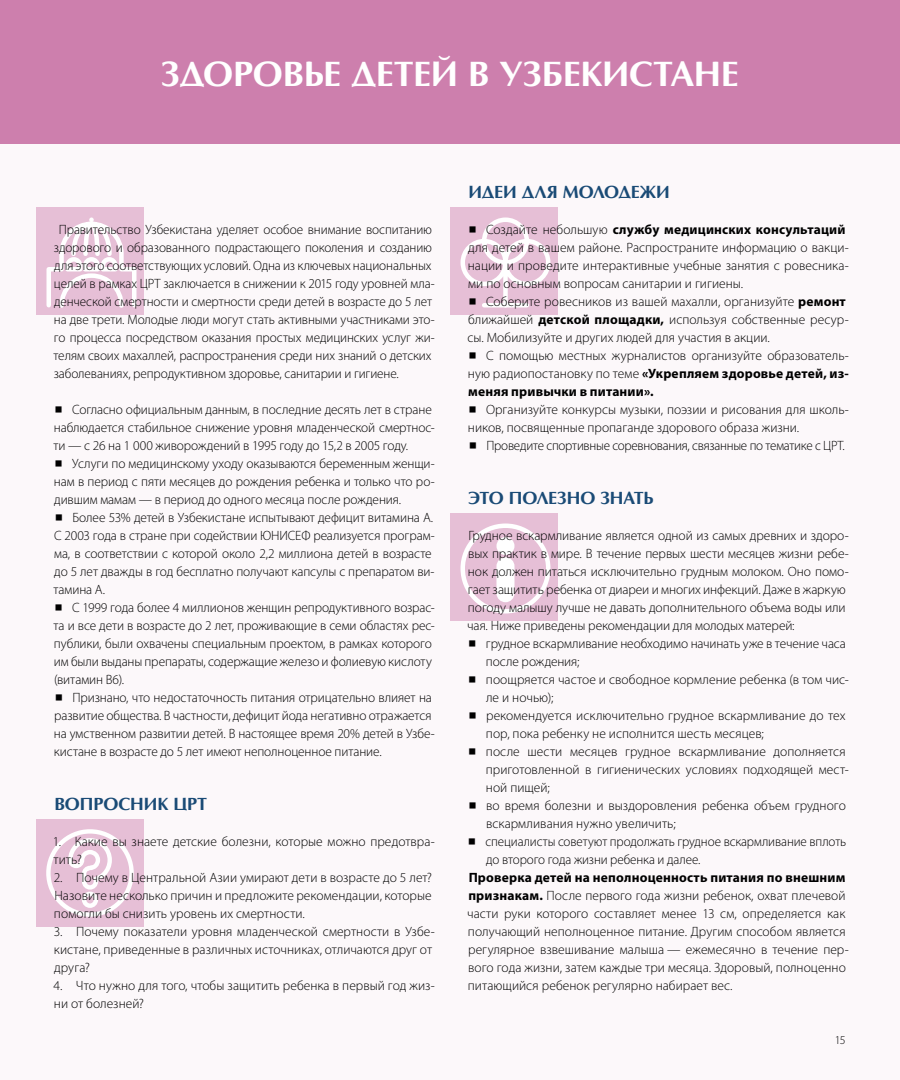
<style>
.page{position:relative;width:900px;height:1080px;background:#fff}
.page>*{position:absolute;margin:0;border:0;box-sizing:border-box;transform-origin:0 0}
.t1{font:700 36px "AG Opus";color:#fff}
.t2{font:700 18px "AG Opus";letter-spacing:-.005em;color:#1a4b76}
.t3{font:300 13.5px/18px "Myriad Pro";letter-spacing:-.005em;color:#000}
.t4{font:300 12px "Myriad Pro";color:#000}
.s1{font-weight:700}
</style>
<div class="page">
<div style="left:450px;top:207px;width:108px;height:108px;background:#e6bfd6"></div>
<div style="left:36px;top:819px;width:108px;height:108px;background:#e6bfd6"></div>
<svg style="left:46px;top:829px;width:88px;height:88px"></svg>
<div style="left:36px;top:207px;width:108px;height:108px;background:#e6bfd6"></div>
<svg style="left:46px;top:218px;width:91px;height:90px"></svg>
<div style="left:450px;top:513px;width:108px;height:108px;background:#e6bfd6"></div>
<div style="left:460px;top:524px;width:90px;height:90px;border:4px solid #fff;border-radius:50%"></div>
<div style="left:499px;top:539px;width:13px;height:14px;background:#fff;border-radius:50%"></div>
<div style="left:496px;top:537px;width:18px;height:18px;border:4px solid #fff;border-radius:50%"></div>
<div style="left:499px;top:560px;width:13px;height:40px;background:#fff;border-radius:7px"></div>
<div style="left:496px;top:557px;width:18px;height:45px;border:4px solid #fff;border-radius:7px"></div>
<div style="left:0;top:0;width:900px;height:144px;background:#cd7fad"></div>
<svg style="left:460px;top:217px;width:91px;height:91px"></svg>
<h1 class="t1" style="left:161px;top:53px;width:24px">ЗДОРОВЬЕ</h1>
<h1 class="t1" style="left:351px;top:53px;width:21px">ДЕТЕ</h1>
<h1 class="t1" style="left:431px;top:53px;width:92px">Й В УЗБЕКИСТАНЕ</h1>
<p class="t3" style="left:54px;top:220px;width:383px;text-indent:5px">Правительство Узбекистана уделяет особое внимание воспитанию здорового и образованного подрастающего поколения и созданию для этого соответствующих условий. Одна из ключевых национальных целей в рамках ЦРТ заключается в снижении к 2015 году уровней мла&shy;денческой смертности и смертности среди детей в возрасте до 5 лет на две трети. Молодые люди могут стать активными участниками это&shy;го процесса посредством оказания простых медицинских услуг жи&shy;телям своих махаллей, распространения среди них знаний о детских заболеваниях, репродуктивном здоровье, санитарии и гигиене.</p>
<p class="t3" style="left:54px;top:400px;width:383px;text-indent:19px">Согласно официальным данным, в последние десять лет в стране наблюдается стабильное снижение уровня младенческой смертнос&shy;ти — с 26 на 1 000 живорождений в 1995 году до 15,2 в 2005 году.</p>
<p class="t3" style="left:54px;top:454px;width:382px;text-align:justify;text-indent:18px">Услуги по медицинскому уходу оказываются беременным женщи&shy;нам в период с пяти месяцев до рождения ребенка и только что ро&shy;дившим мамам — в период до одного месяца после рождения.</p>
<p class="t3" style="left:54px;top:508px;width:383px;text-indent:19px">Более 53% детей в Узбекистане испытывают дефицит витамина А.<br>С 2003 года в стране при содействии ЮНИСЕФ реализуется програм&shy;ма, в соответствии с которой около 2,2 миллиона детей в возрасте до 5 лет дважды в год бесплатно получают капсулы с препаратом ви&shy;тамина А.</p>
<p class="t3" style="left:54px;top:598px;width:383px;text-indent:19px">С 1999 года более 4 миллионов женщин репродуктивного возрас&shy;та и все дети в возрасте до 2 лет, проживающие в семи областях рес&shy;публики, были охвачены специальным проектом, в рамках которого им были выданы препараты, содержащие железо и фолиевую кислоту (витамин В6).</p>
<p class="t3" style="left:54px;top:688px;width:382px;text-indent:19px">Признано, что недостаточность питания отрицательно влияет на развитие общества. В частности, дефицит йода негативно отражается на умственном развитии детей. В настоящее время 20% детей в Узбе&shy;кистане в возрасте до 5 лет имеют неполноценное питание.</p>
<h2 class="t2" style="left:54px;top:793px;width:53px">ВОПРОСНИК</h2>
<h2 class="t2" style="left:173px;top:793px;width:24px">ЦРТ</h2>
<p class="t3" style="left:53px;top:832px;width:383px">1. Какие вы знаете детские болезни, которые можно пре-дот-в-ра&shy;тить?</p>
<p class="t3" style="left:54px;top:868px;width:380px;text-align:justify">2. Почему в Центральной Азии умирают дети в возрасте до 5 лет?<br>Назовите несколько причин и предложите рекомендации, которые помогли бы снизить уровень их смертности.</p>
<p class="t3" style="left:54px;top:922px;width:383px">3. Почему показатели уровня младенческой смертности в Узбе&shy;кистане, приведенные в различных источниках, отличаются друг от друга?</p>
<p class="t3" style="left:54px;top:976px;width:383px">4. Что нужно для того, чтобы защитить ребенка в первый год жиз&shy;ни от болезней?</p>
<h2 class="t2" style="left:468px;top:181px;width:13px">ИДЕИ</h2>
<h2 class="t2" style="left:522px;top:181px;width:13px">ДЛЯ</h2>
<h2 class="t2" style="left:563px;top:181px;width:15px">МОЛОДЕЖИ</h2>
<p class="t3" style="left:468px;top:220px;width:382px;text-indent:18px">Создайте небольшую <span class="s1">службу медицинских консультаций </span>для детей в вашем районе. Распространите информацию о вакци&shy;нации и проведите интерактивные учебные занятия с ровесника&shy;ми по основным вопросам санитарии и гигиены.</p>
<p class="t3" style="left:468px;top:292px;width:383px;text-indent:18px">Соберите ровесников из вашей махалли, организуйте <span class="s1">ремонт </span>ближайшей <span class="s1">детской площадки,</span> используя собственные ресур&shy;сы. Мобилизуйте и других людей для участия в акции.</p>
<p class="t3" style="left:468px;top:346px;width:382px;text-align:justify;text-indent:18px">С помощью местных журналистов организуйте образователь&shy;ную радиопостановку по теме <span class="s1">«Укрепляем здоровье детей, из&shy;меняя привычки в питании».</span></p>
<p class="t3" style="left:468px;top:400px;width:382px;text-indent:18px">Организуйте конкурсы музыки, поэзии и рисования для школь&shy;ников, посвященные пропаганде здорового образа жизни.</p>
<p class="t3" style="left:486px;top:436px;width:360px">Проведите спортивные соревнования, связанные по тематике с ЦРТ.</p>
<h2 class="t2" style="left:468px;top:487px;width:68px">ЭТО ПОЛЕЗНО</h2>
<h2 class="t2" style="left:600px;top:487px;width:12px">ЗНАТЬ</h2>
<p class="t3" style="left:467px;top:526px;width:383px">Грудное вскармливание является одной из самых древних и здоро&shy;вых практик в мире. В течение первых шести месяцев жизни ребе&shy;нок должен питаться исключительно грудным молоком. Оно помо&shy;гает защитить ребенка от диареи и многих инфекций. Даже в жаркую погоду малышу лучше не давать дополнительного объема воды или чая. Ниже приведены рекомендации для молодых матерей:</p>
<p class="t3" style="left:486px;top:634px;width:365px">грудное вскармливание необходимо начинать уже в течение часа после рождения;<br>поощряется частое и свободное кормление ребенка (в том чис&shy;ле и ночью);<br>рекомендуется исключительно грудное вскармливание до тех пор, пока ребенку не исполнится шесть месяцев;<br>после шести месяцев грудное вскармливание дополняется приготовленной в гигиенических условиях подходящей мест&shy;ной пищей;<br>во время болезни и выздоровления ребенка объем грудного вскармливания нужно увеличить;<br>специалисты советуют продолжать грудное вскармливание вплоть до второго года жизни ребенка и далее.</p>
<p class="t3" style="left:467px;top:868px;width:383px"><span class="s1">Проверка детей на неполноценность питания по внешним признакам.</span> После первого года жизни ребенок, охват плечевой части руки которого составляет менее 13 см, определяется как получающий неполноценное питание. Другим способом является регулярное взвешивание малыша — ежемесячно в течение пер&shy;вого года жизни, затем каждые три месяца. Здоровый, полноценно питающийся ребенок регулярно набирает вес.</p>
<p class="t4" style="left:835px;top:1033px;width:12px">15</p>
</div>
